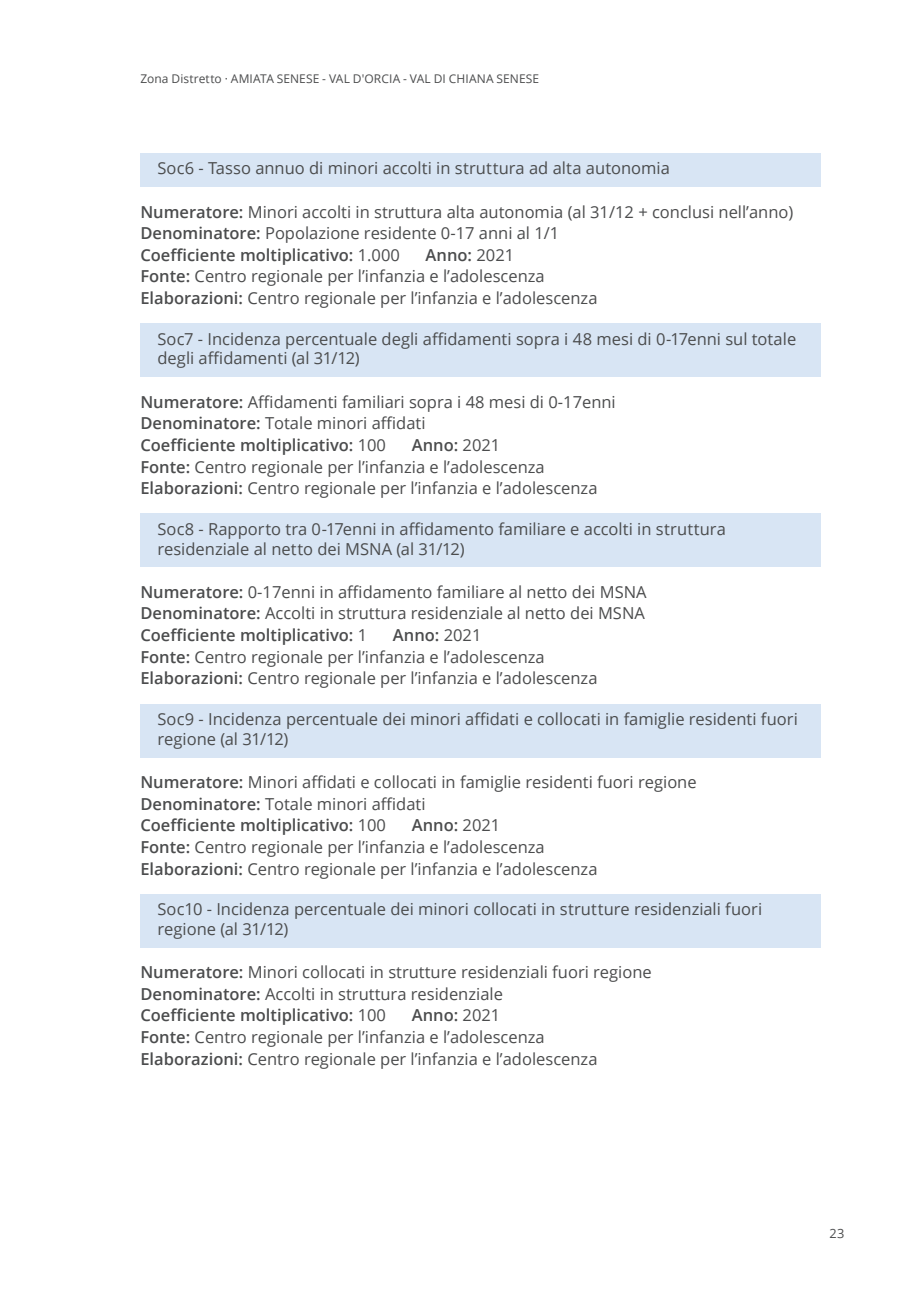
<style>
.page{position:relative;width:919px;height:1289px;background:#fff}
.page>*{position:absolute;margin:0;border:0;box-sizing:border-box;transform-origin:0 0}
.t1{font:16.5px/21.6px "Open Sans";color:#4b4c4d}
.t2{font:12.75px "Open Sans";color:#4b4c4d}
.t3{font:12px "Open Sans";letter-spacing:.005em;color:#4b4c4d}
.s1{font-weight:600}
</style>
<div class="page">
<div style="left:140px;top:153px;width:681px;height:34px;background:#d8e5f4"></div>
<div style="left:140px;top:324px;width:681px;height:53px;background:#d8e5f4"></div>
<div style="left:140px;top:514px;width:681px;height:53px;background:#d8e5f4"></div>
<div style="left:140px;top:704px;width:681px;height:53px;background:#d8e5f4"></div>
<div style="left:140px;top:894px;width:681px;height:53px;background:#d8e5f4"></div>
<p class="t3" style="left:140px;top:71px;width:400px">Zona Distretto · AMIATA SENESE - VAL D'ORCIA - VAL DI CHIANA SENESE</p>
<p class="t1" style="left:157px;top:157px;width:514px">Soc6 - Tasso annuo di minori accolti in struttura ad alta autonomia</p>
<p class="t1" style="left:140px;top:200px;width:654px"><span class="s1">Numeratore:</span> Minori accolti in struttura alta autonomia (al 31/12 + conclusi nell’anno)<br><span class="s1">Denominatore:</span> Popolazione residente 0-17 anni al 1/1<br><span class="s1">Coefficiente moltiplicativo:</span> 1.000</p>
<p class="t1" style="left:140px;top:243px;width:458px;text-indent:285px"><span class="s1">Anno:</span> 2021<br><span class="s1">Fonte:</span> Centro regionale per l’infanzia e l’adolescenza<br><span class="s1">Elaborazioni:</span> Centro regionale per l’infanzia e l’adolescenza</p>
<p class="t1" style="left:157px;top:329px;width:640px;line-height:19.5px">Soc7 - Incidenza percentuale degli affidamenti sopra i 48 mesi di 0-17enni sul totale degli affidamenti (al 31/12)</p>
<p class="t1" style="left:140px;top:390px;width:477px"><span class="s1">Numeratore:</span> Affidamenti familiari sopra i 48 mesi di 0-17enni<br><span class="s1">Denominatore:</span> Totale minori affidati<br><span class="s1">Coefficiente moltiplicativo:</span> 100</p>
<p class="t1" style="left:140px;top:434px;width:458px;text-indent:271px"><span class="s1">Anno:</span> 2021<br><span class="s1">Fonte:</span> Centro regionale per l’infanzia e l’adolescenza<br><span class="s1">Elaborazioni:</span> Centro regionale per l’infanzia e l’adolescenza</p>
<p class="t1" style="left:157px;top:519px;width:570px;line-height:19.5px">Soc8 - Rapporto tra 0-17enni in affidamento familiare e accolti in struttura residenziale al netto dei MSNA (al 31/12)</p>
<p class="t1" style="left:140px;top:580px;width:507px;text-align:justify"><span class="s1">Numeratore:</span> 0-17enni in affidamento familiare al netto dei MSNA <span class="s1">Denominatore:</span> Accolti in struttura residenziale al netto dei MSNA <span class="s1">Coefficiente moltiplicativo:</span> 1</p>
<p class="t1" style="left:140px;top:624px;width:458px;text-indent:252px"><span class="s1">Anno:</span> 2021<br><span class="s1">Fonte:</span> Centro regionale per l’infanzia e l’adolescenza<br><span class="s1">Elaborazioni:</span> Centro regionale per l’infanzia e l’adolescenza</p>
<p class="t1" style="left:157px;top:709px;width:642px;line-height:19.5px">Soc9 - Incidenza percentuale dei minori affidati e collocati in famiglie residenti fuori regione (al 31/12)</p>
<p class="t1" style="left:140px;top:770px;width:557px"><span class="s1">Numeratore:</span> Minori affidati e collocati in famiglie residenti fuori regione<br><span class="s1">Denominatore:</span> Totale minori affidati<br><span class="s1">Coefficiente moltiplicativo:</span> 100</p>
<p class="t1" style="left:140px;top:814px;width:458px;text-indent:271px"><span class="s1">Anno:</span> 2021<br><span class="s1">Fonte:</span> Centro regionale per l’infanzia e l’adolescenza<br><span class="s1">Elaborazioni:</span> Centro regionale per l’infanzia e l’adolescenza</p>
<p class="t1" style="left:157px;top:899px;width:606px;line-height:19.5px">Soc10 - Incidenza percentuale dei minori collocati in strutture residenziali fuori regione (al 31/12)</p>
<p class="t1" style="left:140px;top:960px;width:513px"><span class="s1">Numeratore:</span> Minori collocati in strutture residenziali fuori regione<br><span class="s1">Denominatore:</span> Accolti in struttura residenziale<br><span class="s1">Coefficiente moltiplicativo:</span> 100</p>
<p class="t1" style="left:140px;top:1004px;width:458px;text-indent:271px"><span class="s1">Anno:</span> 2021<br><span class="s1">Fonte:</span> Centro regionale per l’infanzia e l’adolescenza<br><span class="s1">Elaborazioni:</span> Centro regionale per l’infanzia e l’adolescenza</p>
<p class="t2" style="left:829px;top:1224px;width:16px">23</p>
</div>
